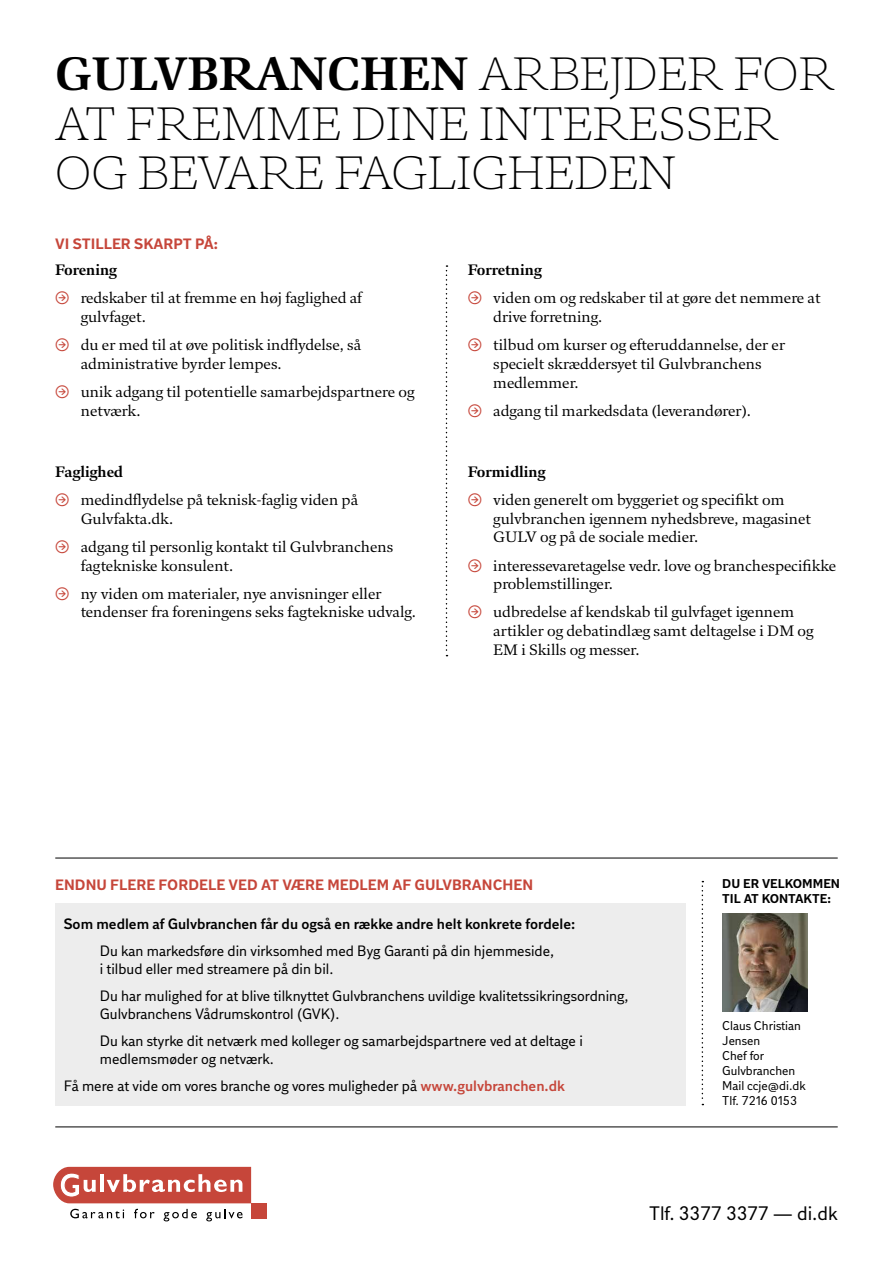
<style>
.page{position:relative;width:893px;height:1263px;background:#fff}
.page>*{position:absolute;margin:0;border:0;box-sizing:border-box;transform-origin:0 0}
.t1{font:300 46.5px/49.5px "DI Serif";color:#000}
.t2{font:19.5px "DI Sans";color:#000}
.t3{font:15px/28.2px "DI Serif";color:#000}
.t4{font:15px/18px "DI Sans";color:#000}
.t5{font:700 15px "DI Sans";color:#c6463a}
.t6{font:600 15px "DI Sans";color:#000}
.t7{font:12.75px/15px "DI Sans";color:#000}
.t8{font:700 12.75px/15px "DI Sans";color:#000}
.s1{font-weight:700}
.s2{font-family:"DI Stuff";color:#c6463a}
.s3{font-weight:600;color:#c6463a}
</style>
<div class="page">
<hr style="left:55px;top:1126px;width:783px;height:1px;background:#000">
<hr style="left:55px;top:858px;width:783px;height:1px;background:#000">
<svg style="left:702px;top:881px;width:1px;height:224px"></svg>
<img style="left:722px;top:914px;width:85px;height:98px">
<svg style="left:446px;top:265px;width:1px;height:391px"></svg>
<div style="left:55px;top:903px;width:631px;height:202px;background:#ededed"></div>
<div style="left:251px;top:1203px;width:15px;height:15px;background:#c6463a"></div>
<svg style="left:53px;top:1167px;width:198px;height:54px"></svg>
<h1 class="t1" style="left:55px;top:48px;width:781px"><span class="s1">GULVBRANCHEN</span> ARBEJDER FOR<br>AT FREMME DINE INTERESSER<br>OG BEVARE FAGLIGHEDEN</h1>
<p class="t5" style="left:55px;top:234px;width:164px">VI STILLER SKARPT PÅ:</p>
<p class="t3" style="left:55px;top:256px;width:308px"><span class="s1">Forening<br></span><span class="s2">&gt;</span> redskaber til at fremme en høj faglighed af</p>
<p class="t3" style="left:55px;top:302px;width:307px;text-indent:26px">gulvfaget.<br><span class="s2">&gt;</span> du er med til at øve politisk indflydelse, så</p>
<p class="t3" style="left:55px;top:349px;width:361px;text-indent:26px">administrative byrder lempes.<br><span class="s2">&gt;</span> unik adgang til potentielle samarbejdspartnere og</p>
<p class="t3" style="left:81px;top:396px;width:61px">netværk.</p>
<p class="t3" style="left:55px;top:457px;width:304px"><span class="s1">Faglighed<br></span><span class="s2">&gt;</span> medindflydelse på teknisk-faglig viden på</p>
<p class="t3" style="left:55px;top:504px;width:339px;text-indent:26px">Gulvfakta.dk.<br><span class="s2">&gt;</span> adgang til personlig kontakt til Gulvbranchens</p>
<p class="t3" style="left:55px;top:551px;width:328px;text-indent:26px">fagtekniske konsulent.<br><span class="s2">&gt;</span> ny viden om materialer, nye anvisninger eller</p>
<p class="t3" style="left:81px;top:598px;width:337px">tendenser fra foreningens seks fagtekniske udvalg.</p>
<p class="t3" style="left:468px;top:256px;width:354px"><span class="s1">Forretning<br></span><span class="s2">&gt;</span> viden om og redskaber til at gøre det nemmere at</p>
<p class="t3" style="left:468px;top:302px;width:319px;text-indent:26px">drive forretning.<br><span class="s2">&gt;</span> tilbud om kurser og efteruddannelse, der er</p>
<p class="t3" style="left:493px;top:354px;width:270px;line-height:18.8px">specielt skræddersyet til Gulvbranchens medlemmer.</p>
<p class="t3" style="left:468px;top:396px;width:285px"><span class="s2">&gt;</span> adgang til markedsdata (leverandører).</p>
<p class="t3" style="left:468px;top:457px;width:318px"><span class="s1">Formidling<br></span><span class="s2">&gt;</span> viden generelt om byggeriet og specifikt om</p>
<p class="t3" style="left:493px;top:509px;width:319px;line-height:18.8px">gulvbranchen igennem nyhedsbreve, magasinet<br>GULV og på de sociale medier.</p>
<p class="t3" style="left:493px;top:556px;width:344px;line-height:18.8px;text-indent:-26px"><span class="s2">&gt;</span> interessevaretagelse vedr. love og branchespecifikke problemstillinger.</p>
<p class="t3" style="left:493px;top:602px;width:322px;line-height:18.8px;text-indent:-26px"><span class="s2">&gt;</span> udbredelse af kendskab til gulvfaget igennem artikler og debatindlæg samt deltagelse i DM og<br>EM i Skills og messer.</p>
<p class="t5" style="left:55px;top:875px;width:479px">ENDNU FLERE FORDELE VED AT VÆRE MEDLEM AF GULVBRANCHEN</p>
<p class="t6" style="left:64px;top:914px;width:513px">Som medlem af Gulvbranchen får du også en række andre helt konkrete fordele:</p>
<p class="t4" style="left:100px;top:941px;width:456px">Du kan markedsføre din virksomhed med Byg Garanti på din hjemmeside, i tilbud eller med streamere på din bil.</p>
<p class="t4" style="left:100px;top:986px;width:530px">Du har mulighed for at blive tilknyttet Gulvbranchens uvildige kvalitetssikringsordning,<br>Gulvbranchens Vådrumskontrol (GVK).</p>
<p class="t4" style="left:100px;top:1031px;width:485px">Du kan styrke dit netværk med kolleger og samarbejdspartnere ved at deltage i medlemsmøder og netværk.</p>
<p class="t4" style="left:64px;top:1076px;width:503px">Få mere at vide om vores branche og vores muligheder på <span class="s3">www.gulvbranchen.dk</span></p>
<p class="t8" style="left:722px;top:877px;width:119px">DU ER VELKOMMEN<br>TIL AT KONTAKTE:</p>
<p class="t7" style="left:722px;top:1018px;width:85px">Claus Christian<br>Jensen<br>Chef for<br>Gulvbranchen<br>Mail ccje@di.dk<br>Tlf. 7216 0153</p>
<h2 class="t2" style="left:649px;top:1201px;width:190px">Tlf. 3377 3377 — di.dk</h2>
</div>
